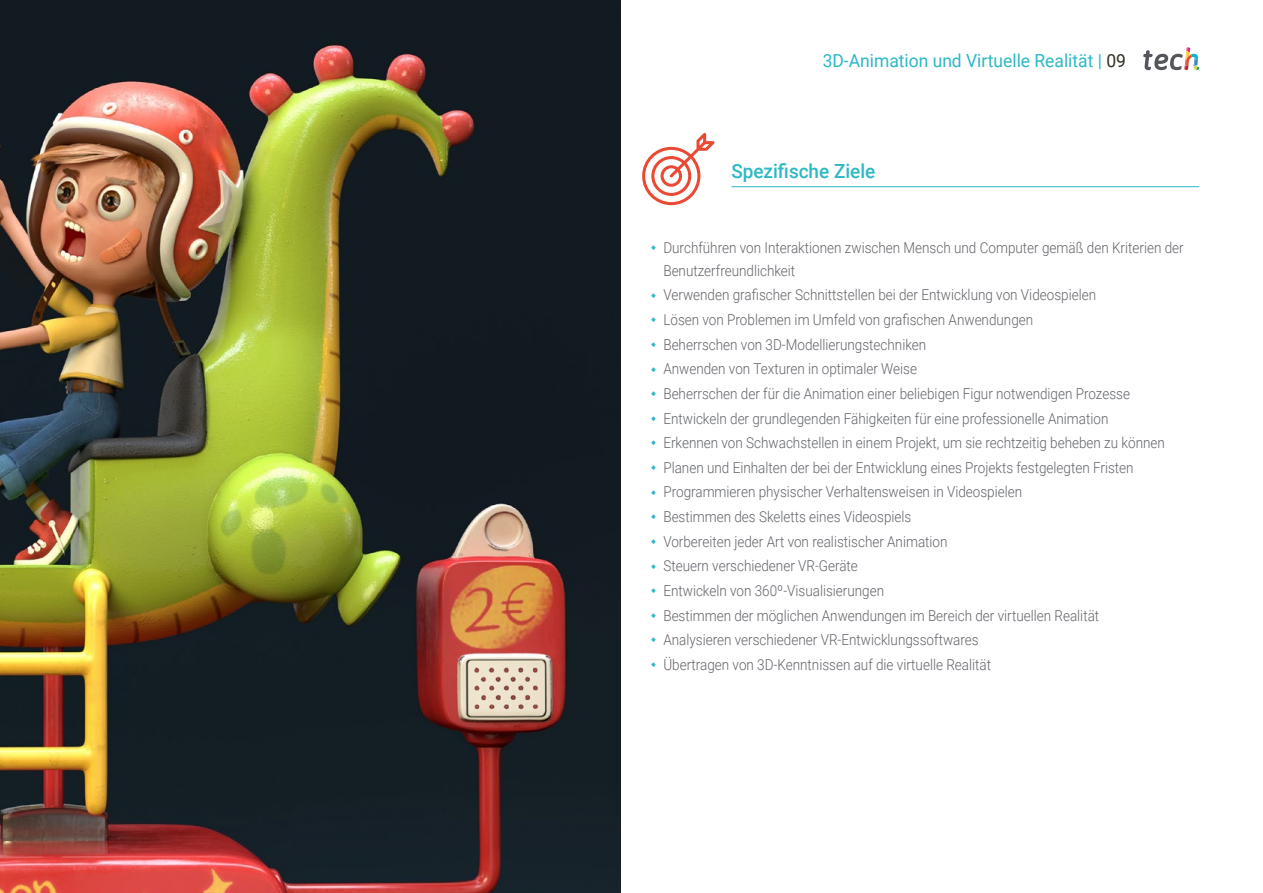
<style>
.page{position:relative;width:1263px;height:893px;background:#fff}
.page>*{position:absolute;margin:0;border:0;box-sizing:border-box;transform-origin:0 0}
.t1{font:500 19.5px "Roboto";color:#2db8c5}
.t2{font:18px "Roboto";color:#2db8c5}
.t3{font:300 15px/24.6px "Roboto";color:#61646a;scale:.9 1}
.s1{color:#312e20}
</style>
<div class="page">
<img style="left:0;top:0;width:621px;height:893px">
<svg style="left:1143px;top:47px;width:56px;height:24px"></svg>
<hr style="left:731px;top:186px;width:468px;height:1px;background:#2db8c5">
<svg style="left:642px;top:133px;width:72px;height:72px"></svg>
<p class="t2" style="left:823px;top:48px;width:305px">3D-Animation und Virtuelle Realität | <span class="s1">09</span></p>
<h1 class="t1" style="left:731px;top:158px;width:145px">Spezifische Ziele</h1>
<p class="t3" style="left:663px;top:236px;width:580px;line-height:22.5px">Durchführen von Interaktionen zwischen Mensch und Computer gemäß den Kriterien der<br>Benutzerfreundlichkeit</p>
<p class="t3" style="left:663px;top:282px;width:559px">Verwenden grafischer Schnittstellen bei der Entwicklung von Videospielen<br>Lösen von Problemen im Umfeld von grafischen Anwendungen<br>Beherrschen von 3D-Modellierungstechniken<br>Anwenden von Texturen in optimaler Weise<br>Beherrschen der für die Animation einer beliebigen Figur notwendigen Prozesse Entwickeln der grundlegenden Fähigkeiten für eine professionelle Animation Erkennen von Schwachstellen in einem Projekt, um sie rechtzeitig beheben zu können Planen und Einhalten der bei der Entwicklung eines Projekts festgelegten Fristen Programmieren physischer Verhaltensweisen in Videospielen<br>Bestimmen des Skeletts eines Videospiels<br>Vorbereiten jeder Art von realistischer Animation<br>Steuern verschiedener VR-Geräte<br>Entwickeln von 360º-Visualisierungen<br>Bestimmen der möglichen Anwendungen im Bereich der virtuellen Realität Analysieren verschiedener VR-Entwicklungssoftwares<br>Übertragen von 3D-Kenntnissen auf die virtuelle Realität</p>
</div>
